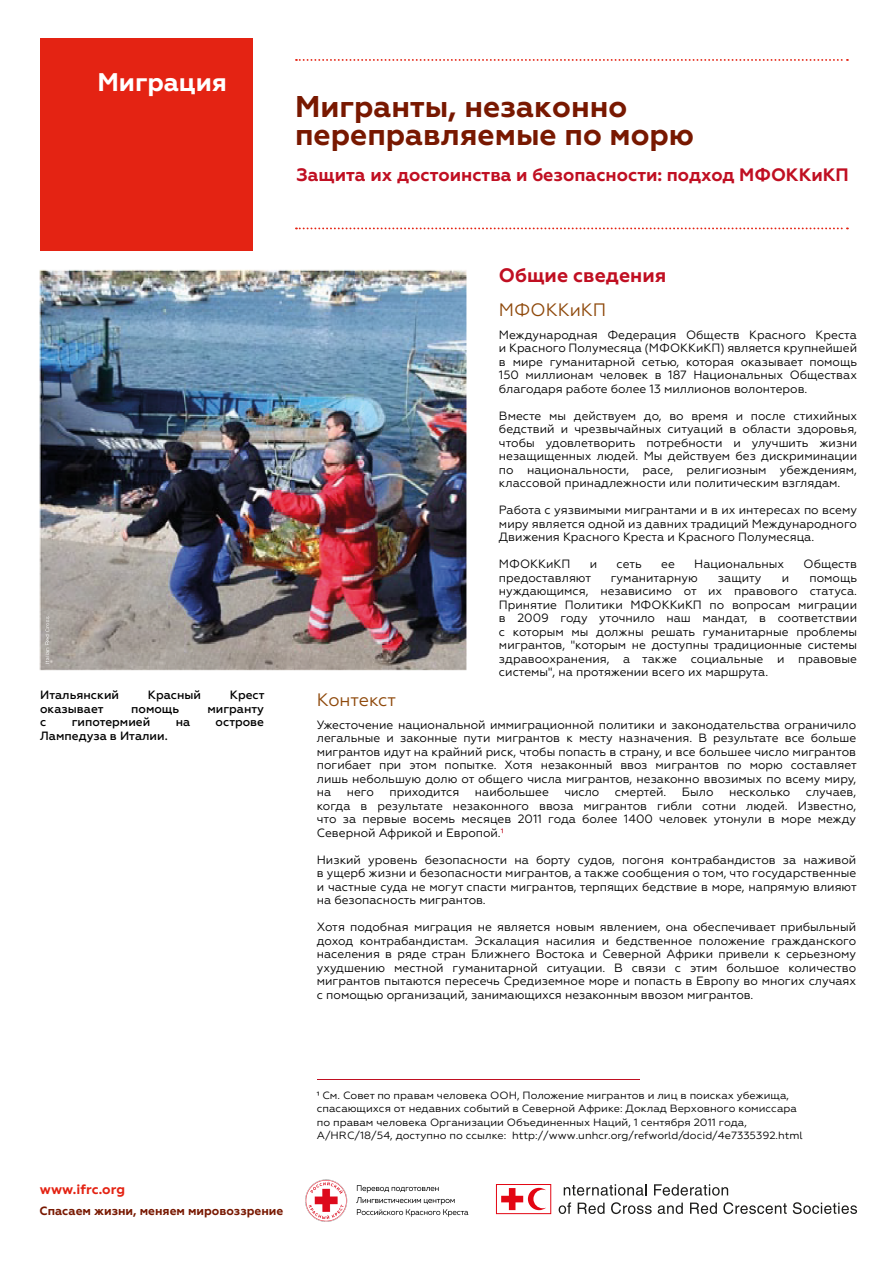
<style>
.page{position:relative;width:893px;height:1263px;background:#fff}
.page>*{position:absolute;margin:0;border:0;box-sizing:border-box;transform-origin:0 0}
.t1{font:700 30px/28.5px "Geometria";color:#781800}
.t2{font:700 25.5px "Geometria";letter-spacing:-.005em;color:#fff}
.t3{font:700 19.5px "Geometria";color:#c00f22}
.t4{font:700 18px "Geometria";color:#c00f22}
.t5{font:18px "Geometria";color:#8e480a}
.t6{font:700 13.5px "Geometria";color:#e42313}
.t7{font:12px/13.5px "Geometria";color:#000;text-align:justify}
.t8{font:500 12px "Geometria";color:#000}
.t9{font:700 12px "Geometria";color:#781800}
.t10{font:10.5px/13.5px "Geometria";color:#000;scale:1.04 1}
.s1{color:#c00f22}
</style>
<div class="page">
<svg style="left:564px;top:1184px;width:83px;height:12px"></svg>
<svg style="left:654px;top:1184px;width:74px;height:12px"></svg>
<svg style="left:559px;top:1202px;width:12px;height:12px"></svg>
<svg style="left:578px;top:1202px;width:26px;height:12px"></svg>
<svg style="left:611px;top:1202px;width:41px;height:12px"></svg>
<svg style="left:658px;top:1202px;width:25px;height:12px"></svg>
<svg style="left:690px;top:1202px;width:27px;height:12px"></svg>
<svg style="left:723px;top:1202px;width:64px;height:12px"></svg>
<svg style="left:793px;top:1202px;width:64px;height:12px"></svg>
<svg style="left:509px;top:1210px;width:43px;height:5px"></svg>
<svg style="left:509px;top:1184px;width:43px;height:26px"></svg>
<div style="left:496px;top:1184px;width:55px;height:30px;border:1px solid #e30613"></div>
<svg style="left:296px;top:59px;width:552px;height:2px"></svg>
<svg style="left:296px;top:227px;width:552px;height:2px"></svg>
<div style="left:40px;top:38px;width:213px;height:213px;background:#e42313"></div>
<hr style="left:317px;top:1079px;width:323px;height:1px;background:#c00f22">
<img style="left:39px;top:269px;width:428px;height:402px">
<img style="left:305px;top:1179px;width:204px;height:43px">
<h2 class="t2" style="left:97px;top:67px;width:131px">Миграция</h2>
<h1 class="t1" style="left:295px;top:92px;width:400px">Мигранты, незаконно переправляемые по морю</h1>
<h3 class="t4" style="left:296px;top:164px;width:554px">Защита их достоинства и безопасности: подход МФОККиКП</h3>
<p class="t8" style="left:40px;top:688px;width:80px">Итальянский</p>
<p class="t8" style="left:148px;top:688px;width:55px">Красный</p>
<p class="t8" style="left:230px;top:688px;width:36px">Крест</p>
<p class="t8" style="left:40px;top:701px;width:65px">оказывает</p>
<p class="t8" style="left:131px;top:701px;width:50px">помощь</p>
<p class="t8" style="left:207px;top:701px;width:58px">мигранту</p>
<p class="t8" style="left:40px;top:715px;width:8px">с</p>
<p class="t8" style="left:72px;top:715px;width:80px">гипотермией</p>
<p class="t8" style="left:176px;top:715px;width:16px">на</p>
<p class="t8" style="left:216px;top:715px;width:50px">острове</p>
<p class="t8" style="left:40px;top:728px;width:129px">Лампедуза в Италии.</p>
<h3 class="t3" style="left:499px;top:263px;width:169px">Общие сведения</h3>
<h3 class="t5" style="left:499px;top:300px;width:109px">МФОККиКП</h3>
<p class="t7" style="left:499px;top:328px;width:360px">Международная Федерация Обществ Красного Креста и Красного Полумесяца (МФОККиКП) является крупнейшей в мире гуманитарной сетью, которая оказывает помощь 150 миллионам человек в 187 Национальных Обществах благодаря работе более 13 миллионов волонтеров.</p>
<p class="t7" style="left:499px;top:409px;width:360px">Вместе мы действуем до, во время и после стихийных бедствий и чрезвычайных ситуаций в области здоровья, чтобы удовлетворить потребности и улучшить жизни незащищенных людей. Мы действуем без дискриминации по национальности, расе, религиозным убеждениям, классовой принадлежности или политическим взглядам.</p>
<p class="t7" style="left:499px;top:503px;width:360px">Работа с уязвимыми мигрантами и в их интересах по всему миру является одной из давних традиций Международного Движения Красного Креста и Красного Полумесяца.</p>
<p class="t7" style="left:499px;top:557px;width:73px">МФОККиКП</p>
<p class="t7" style="left:590px;top:557px;width:9px">и</p>
<p class="t7" style="left:617px;top:557px;width:27px">сеть</p>
<p class="t7" style="left:661px;top:557px;width:15px">ее</p>
<p class="t7" style="left:694px;top:557px;width:91px">Национальных</p>
<p class="t7" style="left:803px;top:557px;width:55px">Обществ</p>
<p class="t7" style="left:499px;top:571px;width:94px">предоставляют</p>
<p class="t7" style="left:611px;top:571px;width:88px">гуманитарную</p>
<p class="t7" style="left:718px;top:571px;width:45px">защиту</p>
<p class="t7" style="left:782px;top:571px;width:9px">и</p>
<p class="t7" style="left:499px;top:571px;width:360px;text-indent:310px">помощь нуждающимся, независимо от их правового статуса.<br>Принятие Политики МФОККиКП по вопросам миграции в 2009 году уточнило наш мандат, в соответствии с которым мы должны решать гуманитарные проблемы мигрантов, "которым не доступны традиционные системы здравоохранения, а также социальные и правовые системы", на протяжении всего их маршрута.</p>
<h3 class="t5" style="left:317px;top:690px;width:81px">Контекст</h3>
<p class="t7" style="left:317px;top:718px;width:541px">Ужесточение национальной иммиграционной политики и законодательства ограничило легальные и законные пути мигрантов к месту назначения. В результате все больше мигрантов идут на крайний риск, чтобы попасть в страну, и все большее число мигрантов погибает при этом попытке. Хотя незаконный ввоз мигрантов по морю составляет лишь небольшую долю от общего числа мигрантов, незаконно ввозимых по всему миру, на</p>
<p class="t7" style="left:347px;top:785px;width:29px">него</p>
<p class="t7" style="left:389px;top:785px;width:71px">приходится</p>
<p class="t7" style="left:475px;top:785px;width:76px">наибольшее</p>
<p class="t7" style="left:564px;top:785px;width:36px">число</p>
<p class="t7" style="left:615px;top:785px;width:53px">смертей.</p>
<p class="t7" style="left:682px;top:785px;width:33px">Было</p>
<p class="t7" style="left:729px;top:785px;width:63px">несколько</p>
<p class="t7" style="left:317px;top:785px;width:541px;text-indent:489px">случаев, когда в результате незаконного ввоза мигрантов гибли сотни людей. Известно, что за первые восемь месяцев 2011 года более 1400 человек утонули в море между Северной Африкой и Европой.<span class="s1">¹</span></p>
<p class="t7" style="left:317px;top:853px;width:541px">Низкий уровень безопасности на борту судов, погоня контрабандистов за наживой в ущерб жизни и безопасности мигрантов, а также сообщения о том, что государственные и частные суда не могут спасти мигрантов, терпящих бедствие в море, напрямую влияют на безопасность мигрантов.</p>
<p class="t7" style="left:317px;top:920px;width:541px">Хотя подобная миграция не является новым явлением, она обеспечивает прибыльный доход контрабандистам. Эскалация насилия и бедственное положение гражданского населения в ряде стран Ближнего Востока и Северной Африки привели к серьезному ухудшению местной гуманитарной ситуации. В связи с этим большое количество мигрантов пытаются пересечь Средиземное море и попасть в Европу во многих случаях с помощью организаций, занимающихся незаконным ввозом мигрантов.</p>
<p class="t6" style="left:40px;top:1181px;width:87px">www.ifrc.org</p>
<p class="t9" style="left:40px;top:1204px;width:245px">Спасаем жизни, меняем мировоззрение</p>
<p class="t10" style="left:317px;top:1088px;width:469px">¹ См. Совет по правам человека ООН, Положение мигрантов и лиц в поисках убежища, спасающихся от недавних событий в Северной Африке: Доклад Верховного комиссара по правам человека Организации Объединенных Наций, 1 сентября 2011 года, A/HRC/18/54, доступно по ссылке: http://www.unhcr.org/refworld/docid/4e7335392.html</p>
</div>
